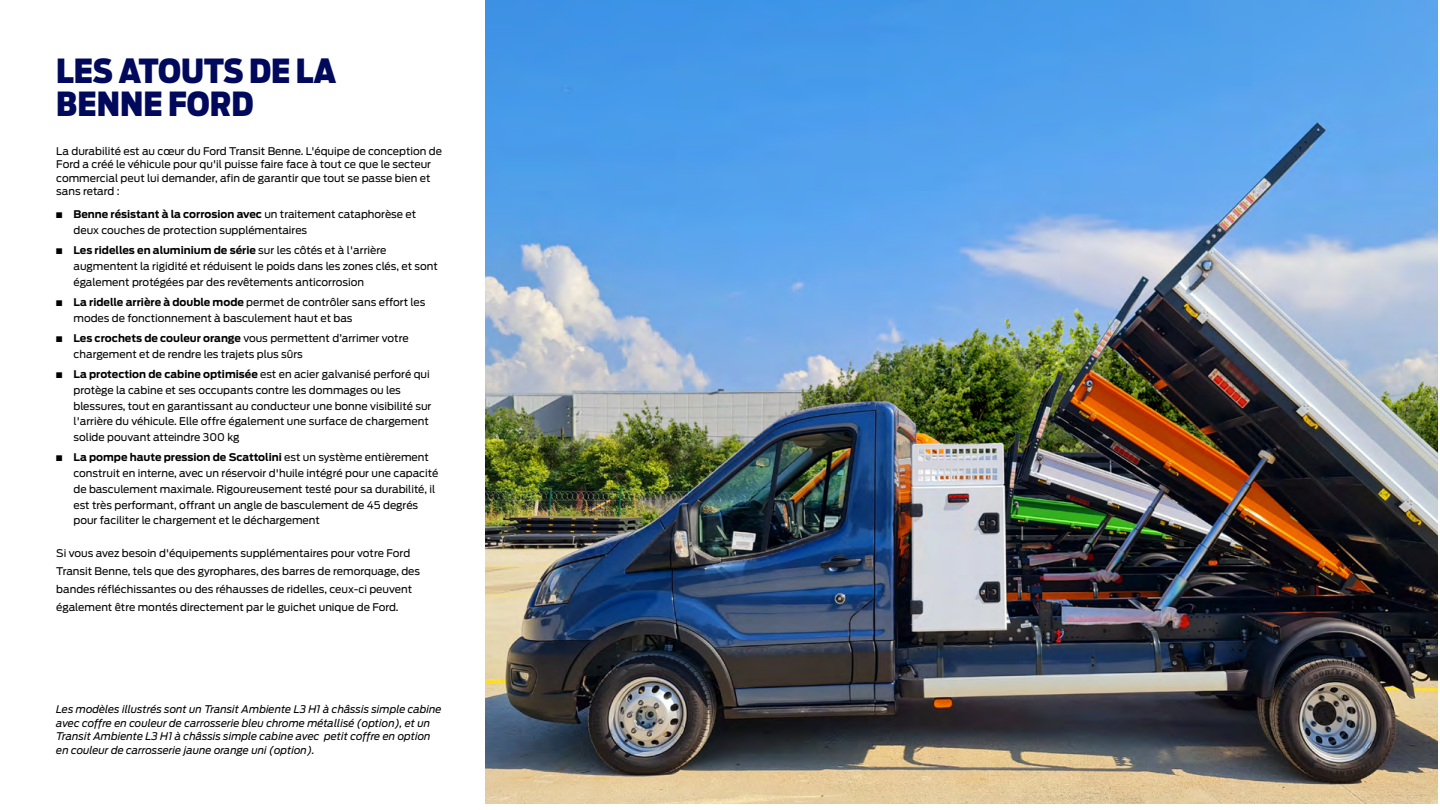
<style>
.page{position:relative;width:1440px;height:810px;background:#fff}
.page>*{position:absolute;margin:0;border:0;box-sizing:border-box;transform-origin:0 0}
.t1{font:900 33px/33px "Ford Antenna Cond";color:#00095b}
.t2{font:10.5px/15.8px "Ford Antenna";color:#000}
.t3{font:italic 10.5px/13.5px "Ford Antenna";color:#000}
.s1{font-weight:700}
</style>
<div class="page">
<img style="left:485px;top:0;width:953px;height:804px">
<h1 class="t1" style="left:56px;top:50px;width:282px">LES ATOUTS DE LA<br>BENNE FORD</h1>
<p class="t2" style="left:56px;top:143px;width:387px;line-height:13.5px">La durabilité est au cœur du Ford Transit Benne. L'équipe de conception de Ford a créé le véhicule pour qu'il puisse faire face à tout ce que le secteur commercial peut lui demander, afin de garantir que tout se passe bien et sans retard :</p>
<p class="t2" style="left:74px;top:206px;width:344px;text-indent:-17px">■ <span class="s1">Benne résistant à la corrosion avec</span> un traitement cataphorèse et deux couches de protection supplémentaires</p>
<p class="t2" style="left:74px;top:242px;width:366px;text-indent:-17px">■ <span class="s1">Les ridelles en aluminium de série</span> sur les côtés et à l'arrière augmentent la rigidité et réduisent le poids dans les zones clés, et sont également protégées par des revêtements anticorrosion</p>
<p class="t2" style="left:74px;top:293px;width:353px;text-indent:-17px">■ <span class="s1">La ridelle arrière à double mode</span> permet de contrôler sans effort les modes de fonctionnement à basculement haut et bas</p>
<p class="t2" style="left:74px;top:329px;width:337px;text-indent:-17px">■ <span class="s1">Les crochets de couleur orange</span> vous permettent d’arrimer votre chargement et de rendre les trajets plus sûrs</p>
<p class="t2" style="left:74px;top:365px;width:359px;text-indent:-17px">■ <span class="s1">La protection de cabine optimisée</span> est en acier galvanisé perforé qui protège la cabine et ses occupants contre les dommages ou les blessures, tout en garantissant au conducteur une bonne visibilité sur l'arrière du véhicule. Elle offre également une surface de chargement solide pouvant atteindre 300 kg</p>
<p class="t2" style="left:74px;top:449px;width:366px;text-indent:-17px">■ <span class="s1">La pompe haute pression de Scattolini</span> est un système entièrement construit en interne, avec un réservoir d'huile intégré pour une capacité de basculement maximale. Rigoureusement testé pour sa durabilité, il est très performant, offrant un angle de basculement de 45 degrés pour faciliter le chargement et le déchargement</p>
<p class="t2" style="left:56px;top:543px;width:365px;line-height:18px">Si vous avez besoin d'équipements supplémentaires pour votre Ford Transit Benne, tels que des gyrophares, des barres de remorquage, des bandes réfléchissantes ou des réhausses de ridelles, ceux-ci peuvent également être montés directement par le guichet unique de Ford.</p>
<p class="t3" style="left:56px;top:702px;width:387px">Les modèles illustrés sont un Transit Ambiente L3 H1 à châssis simple cabine avec coffre en couleur de carrosserie bleu chrome métallisé (option), et un Transit Ambiente L3 H1 à châssis simple cabine avec petit coffre en option en couleur de carrosserie jaune orange uni (option).</p>
</div>
